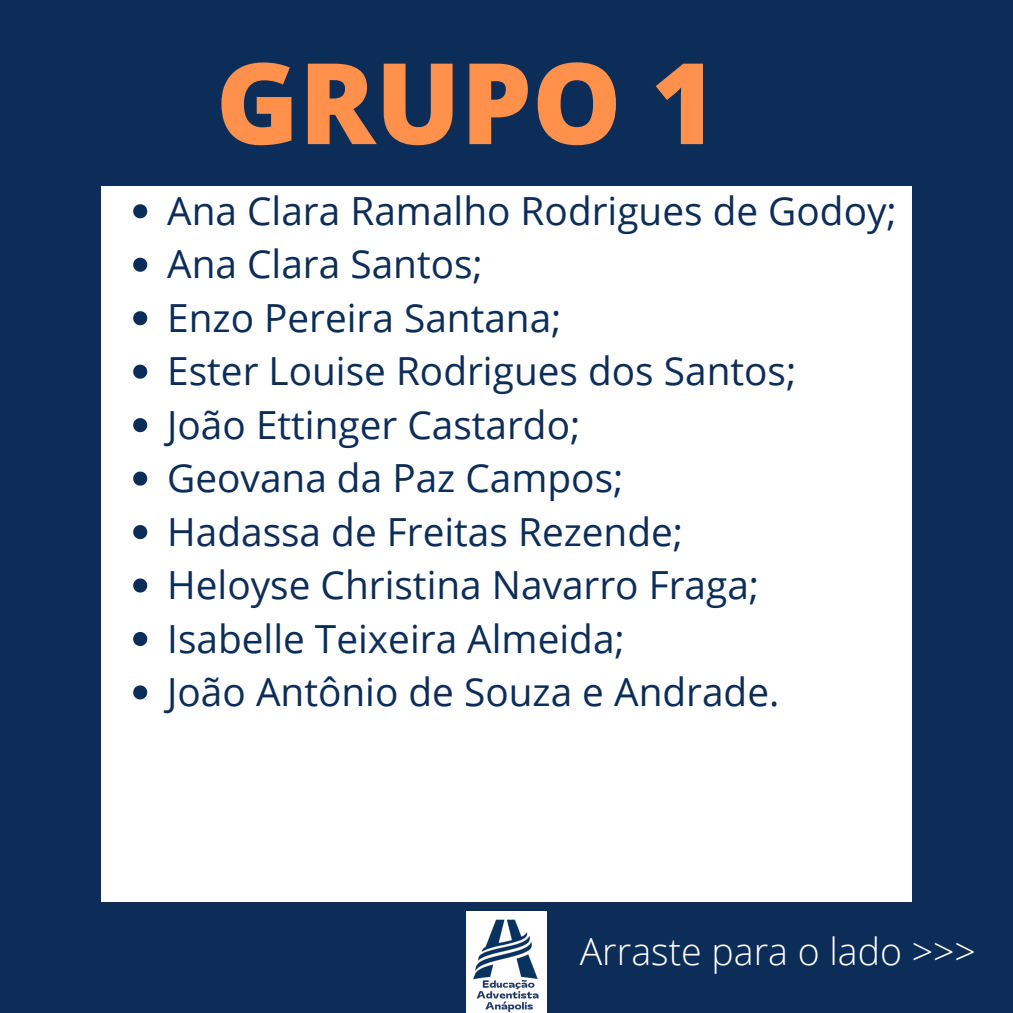
<style>
.page{position:relative;width:1013px;height:1013px;background:#fff}
.page>*{position:absolute;margin:0;border:0;box-sizing:border-box;transform-origin:0 0}
.t1{font:800 112.62px "Open Sans";color:#ff914d}
.t2{font:38.75px "Open Sans";color:#0d2d59}
.t3{font:300 37.5px "Open Sans";color:#fff}
</style>
<div class="page">
<div style="left:0;top:0;width:1012px;height:1012px;background:#0d2d59"></div>
<div style="left:101px;top:186px;width:810px;height:715px;background:#fff"></div>
<img style="left:466px;top:911px;width:80px;height:101px">
<svg style="left:133px;top:204px;width:14px;height:14px"></svg>
<svg style="left:133px;top:258px;width:14px;height:14px"></svg>
<svg style="left:133px;top:311px;width:14px;height:14px"></svg>
<svg style="left:133px;top:364px;width:14px;height:15px"></svg>
<svg style="left:133px;top:418px;width:14px;height:14px"></svg>
<svg style="left:133px;top:471px;width:14px;height:14px"></svg>
<svg style="left:133px;top:525px;width:14px;height:14px"></svg>
<svg style="left:133px;top:578px;width:14px;height:14px"></svg>
<svg style="left:133px;top:632px;width:14px;height:14px"></svg>
<svg style="left:133px;top:685px;width:14px;height:14px"></svg>
<p class="t1" style="left:216px;top:24px;width:503px">GRUPO 1</p>
<p class="t2" style="left:167px;top:183px;width:731px">Ana Clara Ramalho Rodrigues de Godoy;</p>
<p class="t2" style="left:167px;top:237px;width:317px">Ana Clara Santos;</p>
<p class="t2" style="left:167px;top:290px;width:396px">Enzo Pereira Santana;</p>
<p class="t2" style="left:167px;top:344px;width:630px">Ester Louise Rodrigues dos Santos;</p>
<p class="t2" style="left:167px;top:397px;width:415px">João Ettinger Castardo;</p>
<p class="t2" style="left:167px;top:451px;width:458px">Geovana da Paz Campos;</p>
<p class="t2" style="left:167px;top:504px;width:517px">Hadassa de Freitas Rezende;</p>
<p class="t2" style="left:167px;top:557px;width:593px">Heloyse Christina Navarro Fraga;</p>
<p class="t2" style="left:167px;top:611px;width:459px">Isabelle Teixeira Almeida;</p>
<p class="t2" style="left:167px;top:664px;width:613px">João Antônio de Souza e Andrade.</p>
<p class="t3" style="left:579px;top:924px;width:398px">Arraste para o lado &gt;&gt;&gt;</p>
</div>
